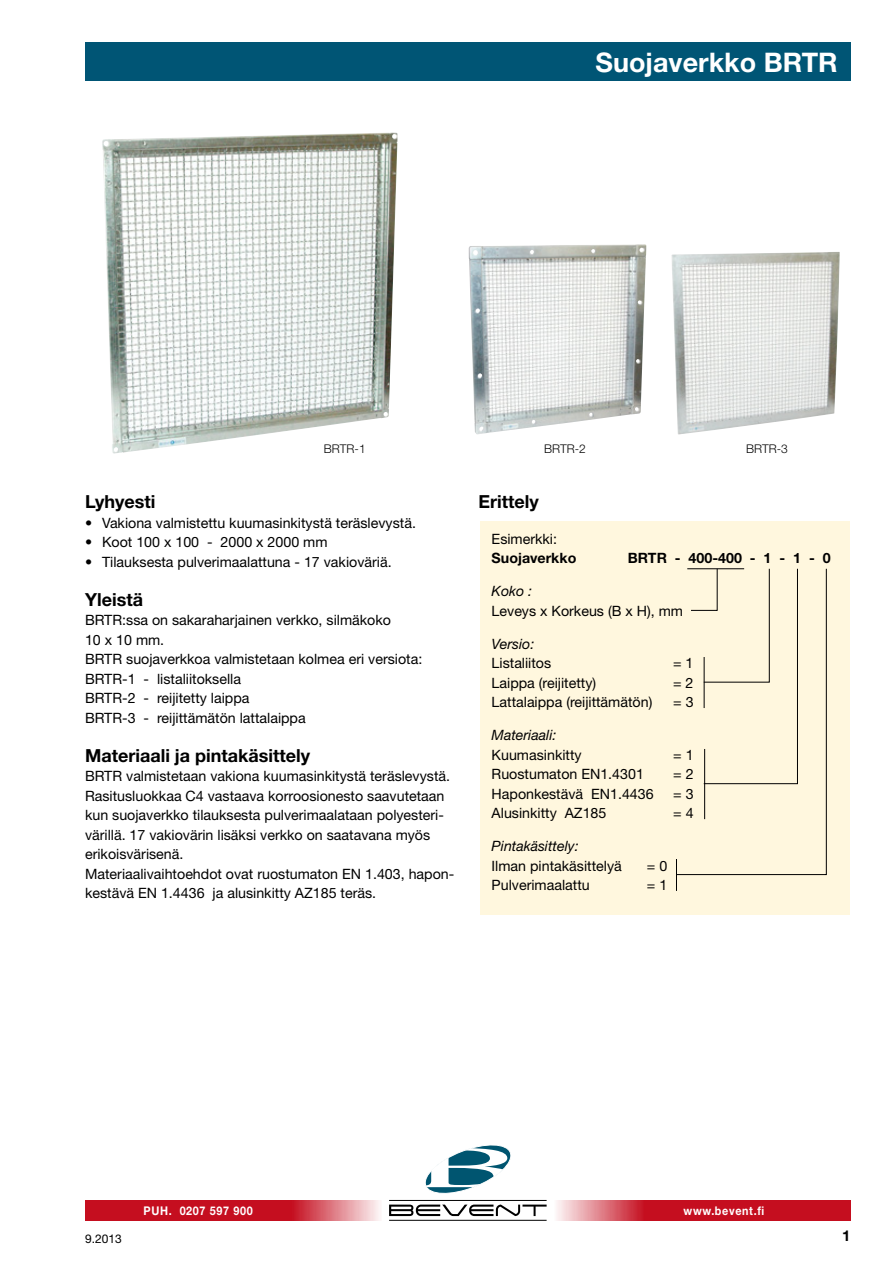
<style>
.page{position:relative;width:893px;height:1263px;background:#fff}
.page>*{position:absolute;margin:0;border:0;box-sizing:border-box;transform-origin:0 0}
.t1{font:700 27px "Helvetica Neue";color:#fff}
.t2{font:700 18px "Helvetica Neue";color:#000}
.t3{font:700 15px "Helvetica Neue";color:#000}
.t4{font:14.25px/19.5px "Helvetica Neue";color:#000}
.t5{font:italic 14.25px "Helvetica Neue";color:#000}
.t6{font:700 14.25px "Helvetica Neue";color:#000}
.t7{font:700 12px "Helvetica Neue";letter-spacing:.06em;color:#fff;scale:.9 1}
.t8{font:300 12px "Helvetica Neue";color:#000}
.t9{font:12px "Helvetica Neue";color:#000}
</style>
<div class="page">
<div style="left:85px;top:43px;width:765px;height:38px;background:#005575"></div>
<svg style="left:425px;top:1145px;width:86px;height:49px"></svg>
<svg style="left:389px;top:1204px;width:158px;height:12px"></svg>
<hr style="left:389px;top:1200px;width:158px;height:1px;background:#000">
<hr style="left:389px;top:1220px;width:158px;height:1px;background:#000">
<svg style="left:85px;top:1200px;width:294px;height:20px;background:#cd303e"></svg>
<svg style="left:557px;top:1200px;width:293px;height:20px;background:#cd303f"></svg>
<div style="left:480px;top:521px;width:370px;height:393px;background:#fff7de"></div>
<hr style="left:676px;top:859px;width:1px;height:32px;background:#000">
<svg style="left:677px;top:568px;width:150px;height:307px"></svg>
<hr style="left:704px;top:657px;width:1px;height:51px;background:#000">
<img style="left:102px;top:132px;width:296px;height:322px">
<img style="left:469px;top:244px;width:177px;height:191px">
<img style="left:671px;top:252px;width:169px;height:182px">
<h1 class="t1" style="left:596px;top:46px;width:244px">Suojaverkko BRTR</h1>
<p class="t8" style="left:324px;top:441px;width:43px">BRTR-1</p>
<p class="t8" style="left:544px;top:441px;width:43px">BRTR-2</p>
<p class="t8" style="left:746px;top:441px;width:43px">BRTR-3</p>
<p class="t2" style="left:85px;top:491px;width:72px">Lyhyesti</p>
<p class="t4" style="left:85px;top:513px;width:332px">• Vakiona valmistettu kuumasinkitystä teräslevystä.</p>
<p class="t4" style="left:85px;top:532px;width:244px">• Koot 100 x 100 - 2000 x 2000 mm</p>
<p class="t4" style="left:85px;top:552px;width:308px">• Tilauksesta pulverimaalattuna - 17 vakioväriä.</p>
<p class="t2" style="left:85px;top:588px;width:59px">Yleistä</p>
<p class="t4" style="left:85px;top:610px;width:339px">BRTR:ssa on sakaraharjainen verkko, silmäkoko<br>10 x 10 mm.<br>BRTR suojaverkkoa valmistetaan kolmea eri versiota:<br>BRTR-1 - listaliitoksella<br>BRTR-2 - reijitetty laippa<br>BRTR-3 - reijittämätön lattalaippa</p>
<p class="t2" style="left:85px;top:744px;width:227px">Materiaali ja pintakäsittely</p>
<p class="t4" style="left:85px;top:766px;width:371px">BRTR valmistetaan vakiona kuumasinkitystä teräslevystä.<br>Rasitusluokkaa C4 vastaava korroosionesto saavutetaan kun suojaverkko tilauksesta pulverimaalataan polyesteri&shy;värillä. 17 vakiovärin lisäksi verkko on saatavana myös erikoisvärisenä.<br>Materiaalivaihtoehdot ovat ruostumaton EN 1.403, hapon&shy;kestävä EN 1.4436 ja alusinkitty AZ185 teräs.</p>
<p class="t2" style="left:478px;top:490px;width:62px">Erittely</p>
<p class="t4" style="left:492px;top:529px;width:67px">Esimerkki:</p>
<p class="t6" style="left:492px;top:549px;width:86px">Suojaverkko</p>
<p class="t6" style="left:628px;top:549px;width:204px">BRTR - 400-400 - 1 - 1 - 0</p>
<p class="t5" style="left:492px;top:583px;width:42px">Koko :</p>
<p class="t4" style="left:492px;top:601px;width:193px">Leveys x Korkeus (B x H), mm</p>
<p class="t5" style="left:492px;top:635px;width:44px">Versio:</p>
<p class="t4" style="left:492px;top:653px;width:61px">Listaliitos</p>
<p class="t4" style="left:673px;top:653px;width:22px">= 1</p>
<p class="t4" style="left:492px;top:673px;width:106px">Laippa (reijitetty)</p>
<p class="t4" style="left:673px;top:673px;width:22px">= 2</p>
<p class="t4" style="left:492px;top:692px;width:162px">Lattalaippa (reijittämätön)</p>
<p class="t4" style="left:673px;top:692px;width:22px">= 3</p>
<p class="t5" style="left:492px;top:727px;width:66px">Materiaali:</p>
<p class="t4" style="left:492px;top:745px;width:92px">Kuumasinkitty</p>
<p class="t4" style="left:673px;top:745px;width:22px">= 1</p>
<p class="t4" style="left:492px;top:764px;width:154px">Ruostumaton EN1.4301</p>
<p class="t4" style="left:673px;top:764px;width:22px">= 2</p>
<p class="t4" style="left:492px;top:784px;width:164px">Haponkestävä EN1.4436</p>
<p class="t4" style="left:673px;top:784px;width:22px">= 3</p>
<p class="t4" style="left:492px;top:803px;width:116px">Alusinkitty AZ185</p>
<p class="t4" style="left:673px;top:803px;width:22px">= 4</p>
<p class="t5" style="left:492px;top:838px;width:89px">Pintakäsittely:</p>
<p class="t4" style="left:492px;top:856px;width:132px">Ilman pintakäsittelyä</p>
<p class="t4" style="left:647px;top:856px;width:22px">= 0</p>
<p class="t4" style="left:492px;top:875px;width:100px">Pulverimaalattu</p>
<p class="t4" style="left:647px;top:875px;width:22px">= 1</p>
<p class="t9" style="left:85px;top:1231px;width:38px">9.2013</p>
<p class="t7" style="left:144px;top:1203px;width:123px">PUH. 0207 597 900</p>
<p class="t7" style="left:684px;top:1203px;width:91px">www.bevent.fi</p>
<p class="t3" style="left:842px;top:1226px;width:10px">1</p>
</div>
